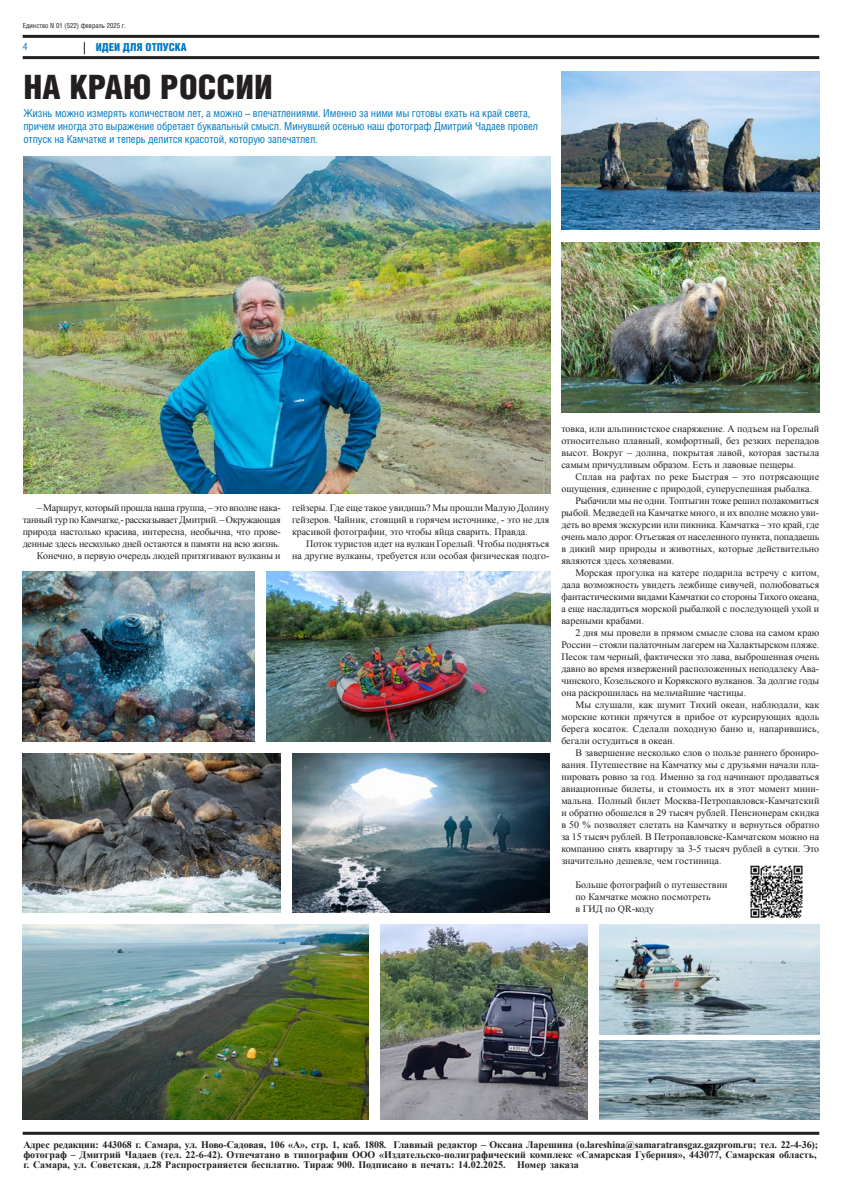
<style>
.page{position:relative;width:842px;height:1191px;background:#fff}
.page>*{position:absolute;margin:0;border:0;box-sizing:border-box;transform-origin:0 0}
.t1{font:900 33.7px "Helios Cond";color:#231f20}
.t2{font:11px/13.2px "Helios Cond";letter-spacing:-.01em;color:#0079c1}
.t3{font:900 11px "Helios Cond";color:#0079c1}
.t4{font:700 10px/10px "Times New Roman";color:#231f20}
.t5{font:10px "Helios Cond";color:#0079c1}
.t6{font:9.9px/12px "Times New Roman";color:#231f20;text-align:justify}
.t7{font:9.9px/12px "Times New Roman";letter-spacing:-.02em;color:#231f20;text-align:right}
.t8{font:7px "Helios Cond";color:#231f20}
</style>
<div class="page">
<svg style="left:84px;top:42px;width:1px;height:12px"></svg>
<hr style="left:23px;top:35px;width:796px;height:3px;background:#231f20">
<hr style="left:23px;top:1131px;width:796px;height:3px;background:#231f20">
<hr style="left:23px;top:56px;width:796px;height:3px;background:#231f20">
<img style="left:23px;top:925px;width:346px;height:194px">
<img style="left:23px;top:571px;width:231px;height:170px">
<img style="left:561px;top:71px;width:258px;height:159px">
<img style="left:599px;top:1040px;width:221px;height:79px">
<img style="left:599px;top:924px;width:221px;height:110px">
<img style="left:23px;top:754px;width:258px;height:158px">
<img style="left:380px;top:924px;width:208px;height:195px">
<img style="left:266px;top:571px;width:285px;height:170px">
<img style="left:23px;top:157px;width:527px;height:336px">
<img style="left:292px;top:754px;width:257px;height:158px">
<img style="left:561px;top:242px;width:258px;height:171px">
<img style="left:750px;top:865px;width:53px;height:53px">
<p class="t8" style="left:23px;top:22px;width:105px">Единство N 01 (522) февраль 2025 г.</p>
<p class="t5" style="left:23px;top:40px;width:6px">4</p>
<p class="t3" style="left:96px;top:41px;width:92px">Идеи для отпуска</p>
<h1 class="t1" style="left:23px;top:68px;width:251px">На краю России</h1>
<p class="t2" style="left:23px;top:106px;width:516px">Жизнь можно измерять количеством лет, а можно – впечатлениями. Именно за ними мы готовы ехать на край света, причем иногда это выражение обретает буквальный смысл. Минувшей осенью наш фотограф Дмитрий Чадаев провел отпуск на Камчатке и теперь делится красотой, которую запечатлел.</p>
<p class="t7" style="left:23px;top:501px;width:259px">– Маршрут, который прошла наша группа, – это вполне нака&shy;танный тур по Камчатке,- рассказывает Дмитрий. – Окружающая природа настолько красива, интересна, необычна, что прове&shy;денные здесь несколько дней остаются в памяти на всю жизнь.<br>Конечно, в первую очередь людей притягивают вулканы и</p>
<p class="t6" style="left:292px;top:501px;width:259px">гейзеры. Где еще такое увидишь? Мы прошли Малую Долину гейзеров. Чайник, стоящий в горячем источнике, - это не для красивой фотографии, это чтобы яйца сварить. Правда.</p>
<p class="t6" style="left:292px;top:537px;width:259px;text-align:right">Поток туристов идет на вулкан Горелый. Чтобы подняться<br>на другие вулканы, требуется или особая физическая подго-</p>
<p class="t6" style="left:561px;top:422px;width:259px">товка, или альпинистское снаряжение. А подъем на Горелый относительно плавный, комфортный, без резких перепадов высот. Вокруг – долина, покрытая лавой, которая застыла самым причудливым образом. Есть и лавовые пещеры.</p>
<p class="t6" style="left:575px;top:470px;width:245px">Сплав на рафтах по реке Быстрая – это потрясающие</p>
<p class="t6" style="left:561px;top:482px;width:252px">ощущения, единение с природой, суперуспешная рыбалка.</p>
<p class="t6" style="left:575px;top:494px;width:245px">Рыбачили мы не одни. Топтыгин тоже решил полакомиться</p>
<p class="t6" style="left:561px;top:506px;width:259px">рыбой. Медведей на Камчатке много, и их вполне можно уви-</p>
<p class="t6" style="left:561px;top:518px;width:259px">деть во время экскурсии или пикника. Камчатка – это край, где</p>
<p class="t6" style="left:561px;top:530px;width:259px">очень мало дорог. Отъезжая от населенного пункта, попадаешь</p>
<p class="t6" style="left:561px;top:542px;width:259px">в дикий мир природы и животных, которые действительно</p>
<p class="t6" style="left:561px;top:554px;width:115px">являются здесь хозяевами.</p>
<p class="t6" style="left:575px;top:566px;width:245px">Морская прогулка на катере подарила встречу с китом,</p>
<p class="t6" style="left:561px;top:578px;width:259px">дала возможность увидеть лежбище сивучей, полюбоваться</p>
<p class="t6" style="left:561px;top:590px;width:260px">фантастическими видами Камчатки со стороны Тихого океана,</p>
<p class="t6" style="left:561px;top:602px;width:259px">а еще насладиться морской рыбалкой с последующей ухой и</p>
<p class="t6" style="left:561px;top:614px;width:84px">вареными крабами.</p>
<p class="t6" style="left:575px;top:626px;width:245px">2 дня мы провели в прямом смысле слова на самом краю</p>
<p class="t6" style="left:561px;top:638px;width:259px">России – стояли палаточным лагерем на Халактырском пляже.</p>
<p class="t6" style="left:561px;top:650px;width:259px">Песок там черный, фактически это лава, выброшенная очень</p>
<p class="t6" style="left:561px;top:662px;width:259px">давно во время извержений расположенных неподалеку Ава-</p>
<p class="t6" style="left:561px;top:674px;width:259px">чинского, Козельского и Корякского вулканов. За долгие годы</p>
<p class="t6" style="left:561px;top:686px;width:186px">она раскрошилась на мельчайшие частицы.</p>
<p class="t6" style="left:575px;top:698px;width:245px">Мы слушали, как шумит Тихий океан, наблюдали, как</p>
<p class="t6" style="left:561px;top:710px;width:260px">морские котики прячутся в прибое от курсирующих вдоль</p>
<p class="t6" style="left:561px;top:722px;width:259px">берега косаток. Сделали походную баню и, напарившись,</p>
<p class="t6" style="left:561px;top:734px;width:115px">бегали остудиться в океан.</p>
<p class="t6" style="left:575px;top:746px;width:245px">В завершение несколько слов о пользе раннего брониро-</p>
<p class="t6" style="left:561px;top:758px;width:259px">вания. Путешествие на Камчатку мы с друзьями начали пла-</p>
<p class="t6" style="left:561px;top:770px;width:259px">нировать ровно за год. Именно за год начинают продаваться</p>
<p class="t6" style="left:561px;top:782px;width:259px">авиационные билеты, и стоимость их в этот момент мини-</p>
<p class="t6" style="left:561px;top:794px;width:260px">мальна. Полный билет Москва-Петропавловск-Камчатский</p>
<p class="t6" style="left:561px;top:806px;width:259px">и обратно обошелся в 29 тысяч рублей. Пенсионерам скидка</p>
<p class="t6" style="left:561px;top:818px;width:259px">в 50 % позволяет слетать на Камчатку и вернуться обратно</p>
<p class="t6" style="left:561px;top:830px;width:259px">за 15 тысяч рублей. В Петропавловске-Камчатском можно на</p>
<p class="t6" style="left:561px;top:842px;width:259px">компанию снять квартиру за 3-5 тысяч рублей в сутки. Это</p>
<p class="t6" style="left:561px;top:854px;width:162px">значительно дешевле, чем гостиница.</p>
<p class="t6" style="left:575px;top:878px;width:153px;text-align:left">Больше фотографий о путешествии по Камчатке можно посмотреть<br>в ГИД по QR-коду</p>
<p class="t4" style="left:23px;top:1139px;width:796px">Адрес редакции: 443068 г. Самара, ул. Ново-Садовая, 106 «А», стр. 1, каб. 1808. Главный редактор – Оксана Ларешина (o.lareshina@samaratransgaz.gazprom.ru; тел. 22-4-36); фотограф – Дмитрий Чадаев (тел. 22-6-42). Отпечатано в типографии ООО «Издательско-полиграфический комплекс «Самарская Губерния», 443077, Самарская область, г. Самара, ул. Советская, д.28 Распространяется бесплатно. Тираж 900. Подписано в печать: 14.02.2025. Номер заказа</p>
</div>
